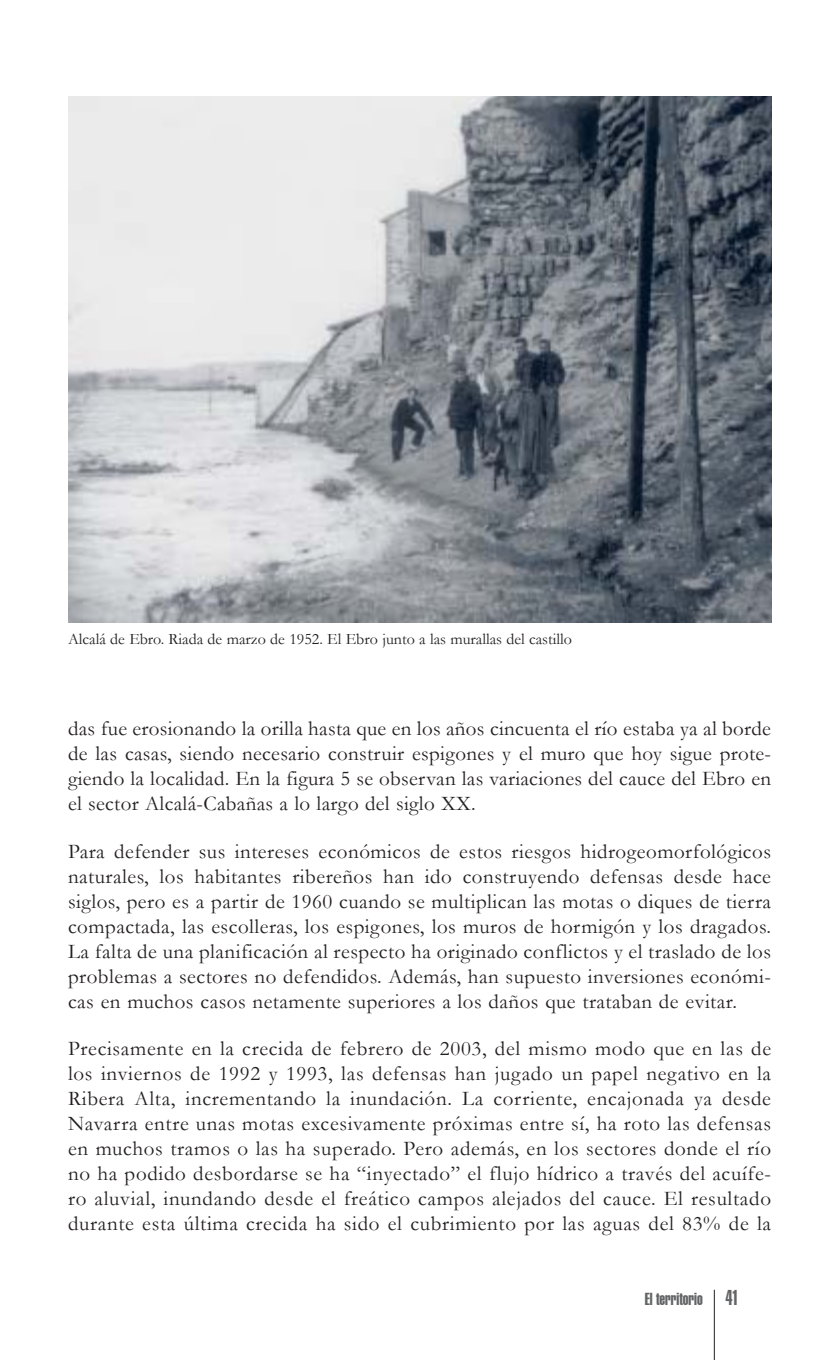
<style>
.page{position:relative;width:834px;height:1360px;background:#fff}
.page>*{position:absolute;margin:0;border:0;box-sizing:border-box;transform-origin:0 0}
.t1{font:21px/25px "Garamond";letter-spacing:.025em;color:#231f20;text-align:justify}
.t2{font:17px "Helvetica Extra Compressed";color:#636466}
.t3{font:16px "Garamond";color:#231f20}
.s1{font-size:21px}
</style>
<div class="page">
<hr style="left:714px;top:1290px;width:1px;height:70px;background:#231f20">
<img style="left:68px;top:96px;width:703px;height:526px">
<p class="t3" style="left:68px;top:630px;width:505px">Alcalá de Ebro. Riada de marzo de 1952. El Ebro junto a las murallas del castillo</p>
<p class="t1" style="left:68px;top:716px;width:705px">das fue erosionando la orilla hasta que en los años cincuenta el río estaba ya al borde de las casas, siendo necesario construir espigones y el muro que hoy sigue prote&shy;giendo la localidad. En la figura 5 se observan las variaciones del cauce del Ebro en el sector Alcalá-Cabañas a lo largo del siglo XX.</p>
<p class="t1" style="left:68px;top:839px;width:705px">Para defender sus intereses económicos de estos riesgos hidrogeomorfológicos naturales, los habitantes ribereños han ido construyendo defensas desde hace siglos, pero es a partir de 1960 cuando se multiplican las motas o diques de tierra compactada, las escolleras, los espigones, los muros de hormigón y los dragados.<br>La falta de una planificación al respecto ha originado conflictos y el traslado de los problemas a sectores no defendidos. Además, han supuesto inversiones económi&shy;cas en muchos casos netamente superiores a los daños que trataban de evitar.</p>
<p class="t1" style="left:68px;top:1037px;width:705px">Precisamente en la crecida de febrero de 2003, del mismo modo que en las de los inviernos de 1992 y 1993, las defensas han jugado un papel negativo en la Ribera Alta, incrementando la inundación. La corriente, encajonada ya desde Navarra entre unas motas excesivamente próximas entre sí, ha roto las defensas en muchos tramos o las ha superado. Pero además, en los sectores donde el río no ha podido desbordarse se ha “inyectado” el flujo hídrico a través del acuífe&shy;ro aluvial, inundando desde el freático campos alejados del cauce. El resultado durante esta última crecida ha sido el cubrimiento por las aguas del 83% de la</p>
<p class="t2" style="left:645px;top:1293px;width:96px">El territorio <span class="s1">41</span></p>
</div>
